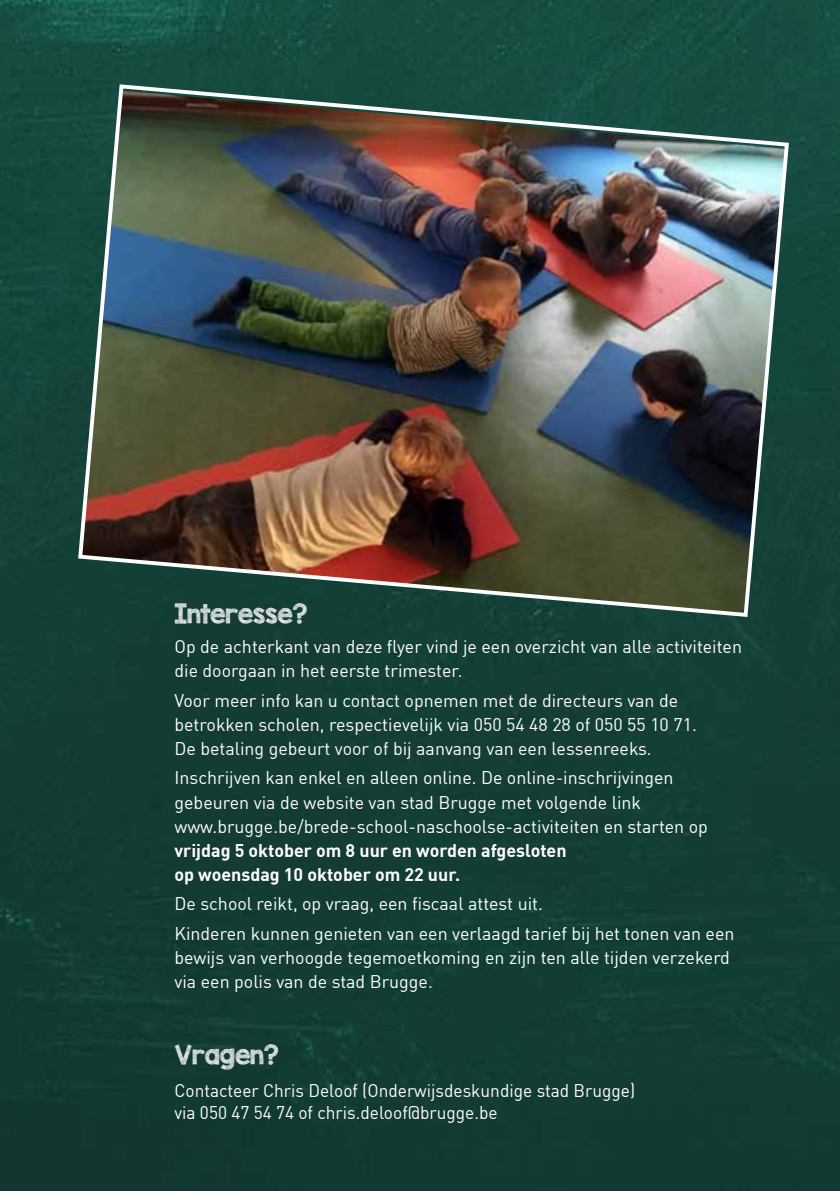
<style>
.page{position:relative;width:840px;height:1191px;background:#fff}
.page>*{position:absolute;margin:0;border:0;box-sizing:border-box;transform-origin:0 0}
.t1{font:22px "KG Blank Space Sketch";color:#fff}
.t2{font:18px/24px "DIN Offc Pro";color:#fff}
.t3{font:18px/22px "DIN Offc Pro";color:#fff;scale:.96 1}
.t4{font:700 18px/24px "DIN Offc Pro";color:#fff}
</style>
<div class="page">
<img style="left:0;top:0;width:839px;height:1191px">
<img style="left:76px;top:82px;width:714px;height:537px">
<p class="t1" style="left:174px;top:598px;width:134px">Interesse?</p>
<p class="t2" style="left:174px;top:633px;width:569px">Op de achterkant van deze flyer vind je een overzicht van alle activiteiten die doorgaan in het eerste trimester.</p>
<p class="t2" style="left:174px;top:686px;width:523px">Voor meer info kan u contact opnemen met de directeurs van de betrokken scholen, respectievelijk via 050 54 48 28 of 050 55 10 71.<br>De betaling gebeurt voor of bij aanvang van een lessenreeks.</p>
<p class="t2" style="left:174px;top:764px;width:534px">Inschrijven kan enkel en alleen online. De online-inschrijvingen gebeuren via de website van stad Brugge met volgende link www.brugge.be/brede-school-naschoolse-activiteiten en starten op</p>
<p class="t4" style="left:174px;top:835px;width:393px">vrijdag 5 oktober om 8 uur en worden afgesloten op woensdag 10 oktober om 22 uur.</p>
<p class="t2" style="left:174px;top:887px;width:561px;line-height:29.6px">De school reikt, op vraag, een fiscaal attest uit.<br>Kinderen kunnen genieten van een verlaagd tarief bij het tonen van een</p>
<p class="t2" style="left:174px;top:943px;width:556px">bewijs van verhoogde tegemoetkoming en zijn ten alle tijden verzekerd via een polis van de stad Brugge.</p>
<p class="t1" style="left:174px;top:1038px;width:105px">Vragen?</p>
<p class="t3" style="left:174px;top:1077px;width:481px">Contacteer Chris Deloof (Onderwijsdeskundige stad Brugge) via 050 47 54 74 of chris.deloof@brugge.be</p>
</div>
